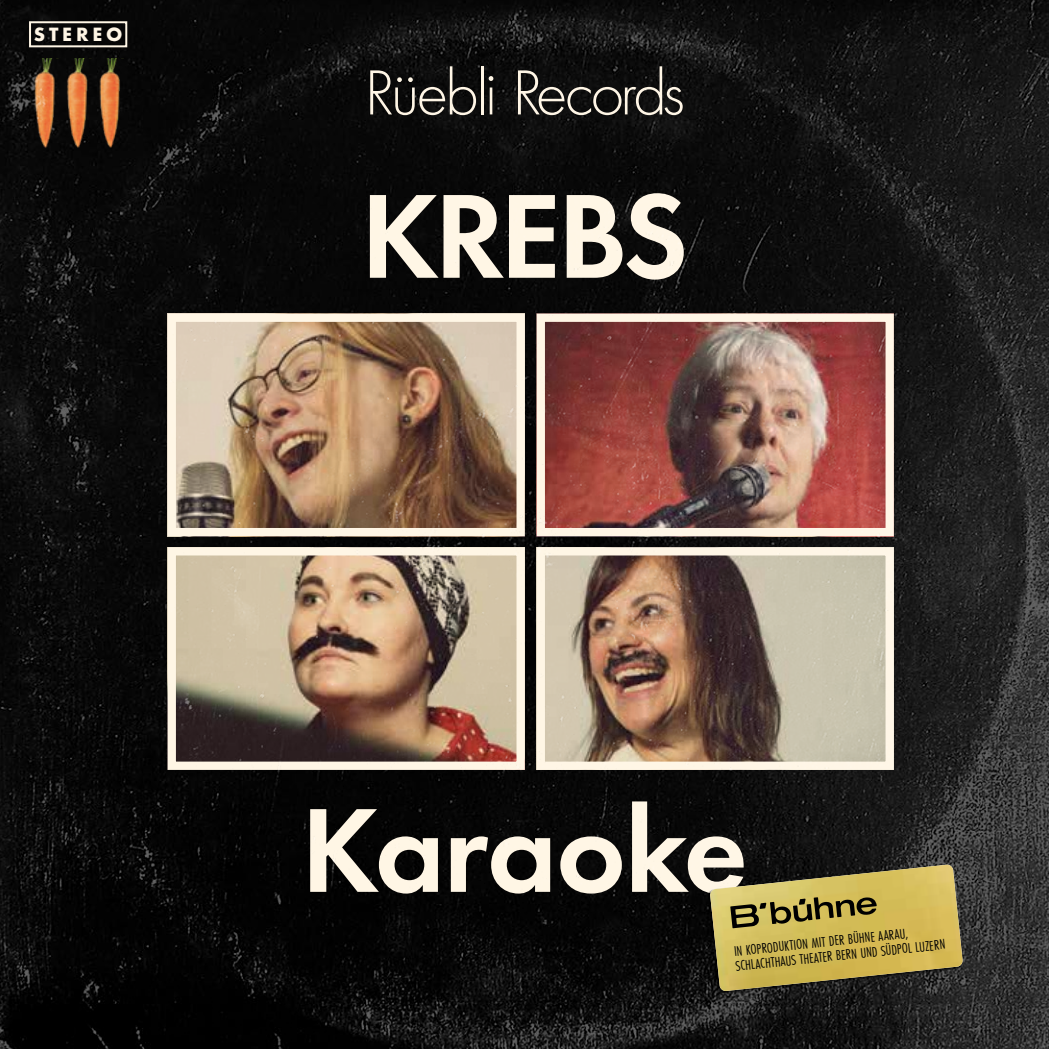
<style>
.page{position:relative;width:1049px;height:1049px;background:#fff}
.page>*{position:absolute;margin:0;border:0;box-sizing:border-box;transform-origin:0 0}
.t1{font:600 124px "Futura PT";letter-spacing:-.01em;color:#fff}
.t2{font:600 124px "Futura PT";letter-spacing:-.035em;color:#fff}
.t3{font:300 66px "Futura PT";letter-spacing:-.05em;color:#fff}
.t4{font:700 20px "Futura PT";letter-spacing:.185em;color:#fff}
.t5{font:14.6px/15px "Futura PT Cond";color:#000}
</style>
<div class="page">
<img style="left:0;top:0;width:1049px;height:1049px">
<div style="left:708px;top:865px;width:254px;height:128px;background:#000;opacity:.6"></div>
<svg style="left:710px;top:864px;width:253px;height:127px;background:#a3924a"></svg>
<h3 class="t4" style="left:34px;top:22px;width:90px">STEREO</h3>
<h2 class="t3" style="left:364px;top:55px;width:322px">Rüebli Records</h2>
<h1 class="t2" style="left:360px;top:159px;width:329px">KREBS</h1>
<h1 class="t1" style="left:301px;top:773px;width:449px">Karaoke</h1>
<p class="t5" style="left:733px;top:944px;width:212px;rotate:-6deg">IN KOPRODUKTION MIT DER BÜHNE AARAU,<br>SCHLACHTHAUS THEATER BERN UND SÜDPOL LUZERN</p>
</div>
